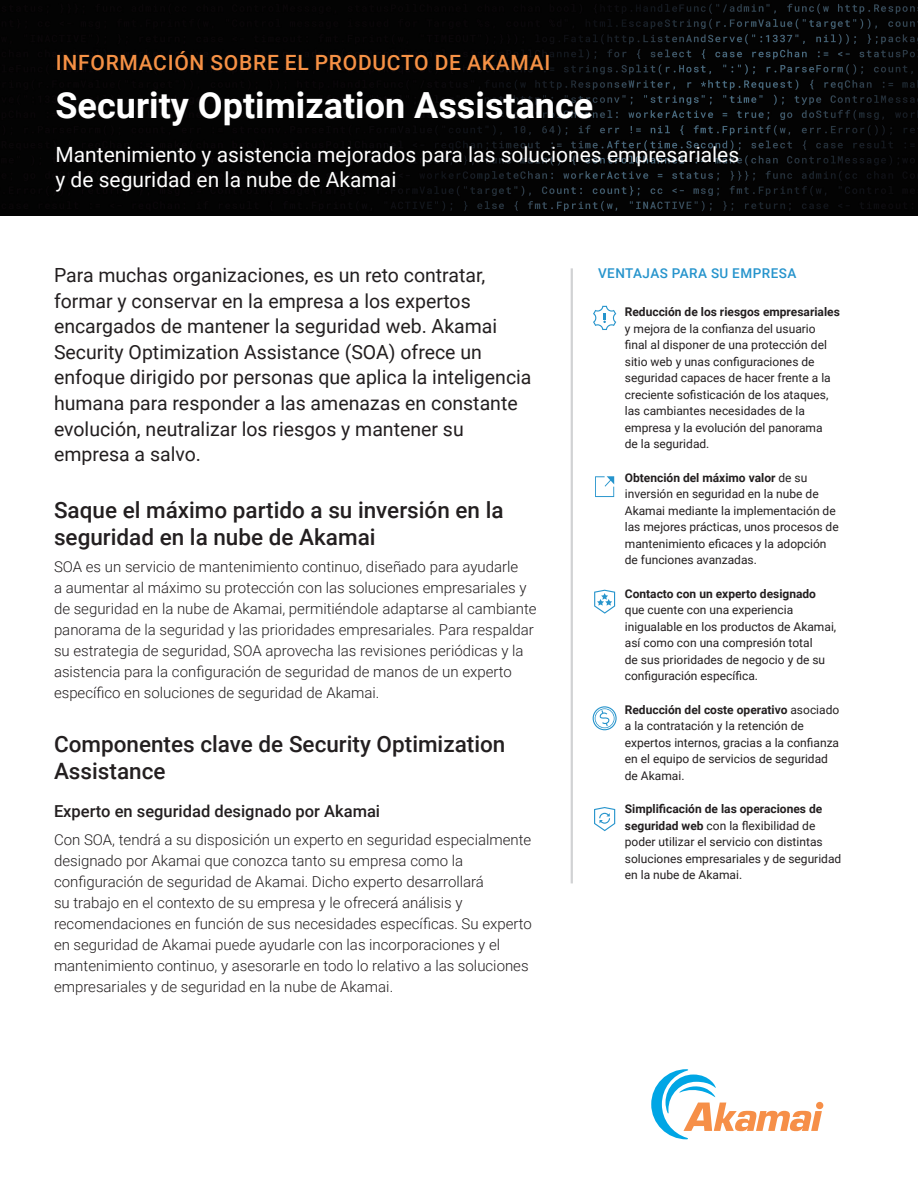
<style>
.page{position:relative;width:918px;height:1188px;background:#fff}
.page>*{position:absolute;margin:0;border:0;box-sizing:border-box;transform-origin:0 0}
.t1{font:700 36px "Roboto";color:#fff}
.t2{font:500 22.5px/27px "Roboto";color:#231f20}
.t3{font:21px/25.2px "Roboto";color:#fff}
.t4{font:500 21px "Roboto";letter-spacing:.035em;color:#f69145}
.t5{font:19.5px/25.5px "Roboto";color:#231f20}
.t6{font:500 16.5px "Roboto";color:#231f20}
.t7{font:300 15px/21px "Roboto";color:#231f20}
.t8{font:500 13.5px "Roboto";letter-spacing:.035em;color:#2694cc}
.t9{font:12px/16.5px "Roboto";color:#231f20}
.t10{font:700 12px "Roboto";color:#231f20}
.s1{font-weight:700}
</style>
<div class="page">
<hr style="left:571px;top:268px;width:2px;height:615px;background:#d1d2d4">
<svg style="left:593px;top:706px;width:24px;height:24px"></svg>
<svg style="left:595px;top:476px;width:19px;height:21px"></svg>
<svg style="left:594px;top:590px;width:21px;height:24px"></svg>
<svg style="left:593px;top:306px;width:23px;height:24px"></svg>
<svg style="left:594px;top:807px;width:21px;height:24px"></svg>
<img style="left:0;top:0;width:918px;height:216px">
<div style="left:816px;top:1102px;width:7px;height:7px;background:#f68f48;border-radius:50%"></div>
<svg style="left:651px;top:1069px;width:171px;height:70px"></svg>
<h3 class="t4" style="left:56px;top:48px;width:496px">INFORMACIÓN SOBRE EL PRODUCTO DE AKAMAI</h3>
<h1 class="t1" style="left:56px;top:80px;width:539px">Security Optimization Assistance</h1>
<h3 class="t3" style="left:56px;top:141px;width:685px">Mantenimiento y asistencia mejorados para las soluciones empresariales y de seguridad en la nube de Akamai</h3>
<p class="t5" style="left:54px;top:262px;width:479px">Para muchas organizaciones, es un reto contratar, formar y conservar en la empresa a los expertos encargados de mantener la seguridad web. Akamai Security Optimization Assistance (SOA) ofrece un enfoque dirigido por personas que aplica la inteligencia humana para responder a las amenazas en constante evolución, neutralizar los riesgos y mantener su empresa a salvo.</p>
<h2 class="t2" style="left:54px;top:495px;width:451px">Saque el máximo partido a su inversión en la seguridad en la nube de Akamai</h2>
<p class="t7" style="left:54px;top:556px;width:484px">SOA es un servicio de mantenimiento continuo, diseñado para ayudarle<br>a aumentar al máximo su protección con las soluciones empresariales y de seguridad en la nube de Akamai, permitiéndole adaptarse al cambiante panorama de la seguridad y las prioridades empresariales. Para respaldar su estrategia de seguridad, SOA aprovecha las revisiones periódicas y la asistencia para la configuración de seguridad de manos de un experto específico en soluciones de seguridad de Akamai.</p>
<h2 class="t2" style="left:54px;top:730px;width:453px">Componentes clave de Security Optimization<br>Assistance</h2>
<p class="t6" style="left:54px;top:799px;width:328px">Experto en seguridad designado por Akamai</p>
<p class="t7" style="left:54px;top:828px;width:480px">Con SOA, tendrá a su disposición un experto en seguridad especialmente designado por Akamai que conozca tanto su empresa como la configuración de seguridad de Akamai. Dicho experto desarrollará<br>su trabajo en el contexto de su empresa y le ofrecerá análisis y recomendaciones en función de sus necesidades específicas. Su experto en seguridad de Akamai puede ayudarle con las incorporaciones y el mantenimiento continuo, y asesorarle en todo lo relativo a las soluciones empresariales y de seguridad en la nube de Akamai.</p>
<p class="t8" style="left:598px;top:264px;width:200px">VENTAJAS PARA SU EMPRESA</p>
<p class="t10" style="left:625px;top:304px;width:217px">Reducción de los riesgos empresariales</p>
<p class="t9" style="left:625px;top:320px;width:207px">y mejora de la confianza del usuario final al disponer de una protección del sitio web y unas configuraciones de seguridad capaces de hacer frente a la creciente sofisticación de los ataques, las cambiantes necesidades de la empresa y la evolución del panorama de la seguridad.</p>
<p class="t9" style="left:625px;top:469px;width:215px"><span class="s1">Obtención del máximo valor</span> de su inversión en seguridad en la nube de Akamai mediante la implementación de las mejores prácticas, unos procesos de mantenimiento eficaces y la adopción de funciones avanzadas.</p>
<p class="t10" style="left:625px;top:585px;width:193px">Contacto con un experto designado</p>
<p class="t9" style="left:625px;top:601px;width:213px">que cuente con una experiencia inigualable en los productos de Akamai, así como con una compresión total<br>de sus prioridades de negocio y de su configuración específica.</p>
<p class="t9" style="left:625px;top:701px;width:216px"><span class="s1">Reducción del coste operativo</span> asociado a la contratación y la retención de expertos internos, gracias a la confianza en el equipo de servicios de seguridad de Akamai.</p>
<p class="t9" style="left:625px;top:800px;width:218px"><span class="s1">Simplificación de las operaciones de seguridad web</span> con la flexibilidad de poder utilizar el servicio con distintas soluciones empresariales y de seguridad en la nube de Akamai.</p>
</div>
